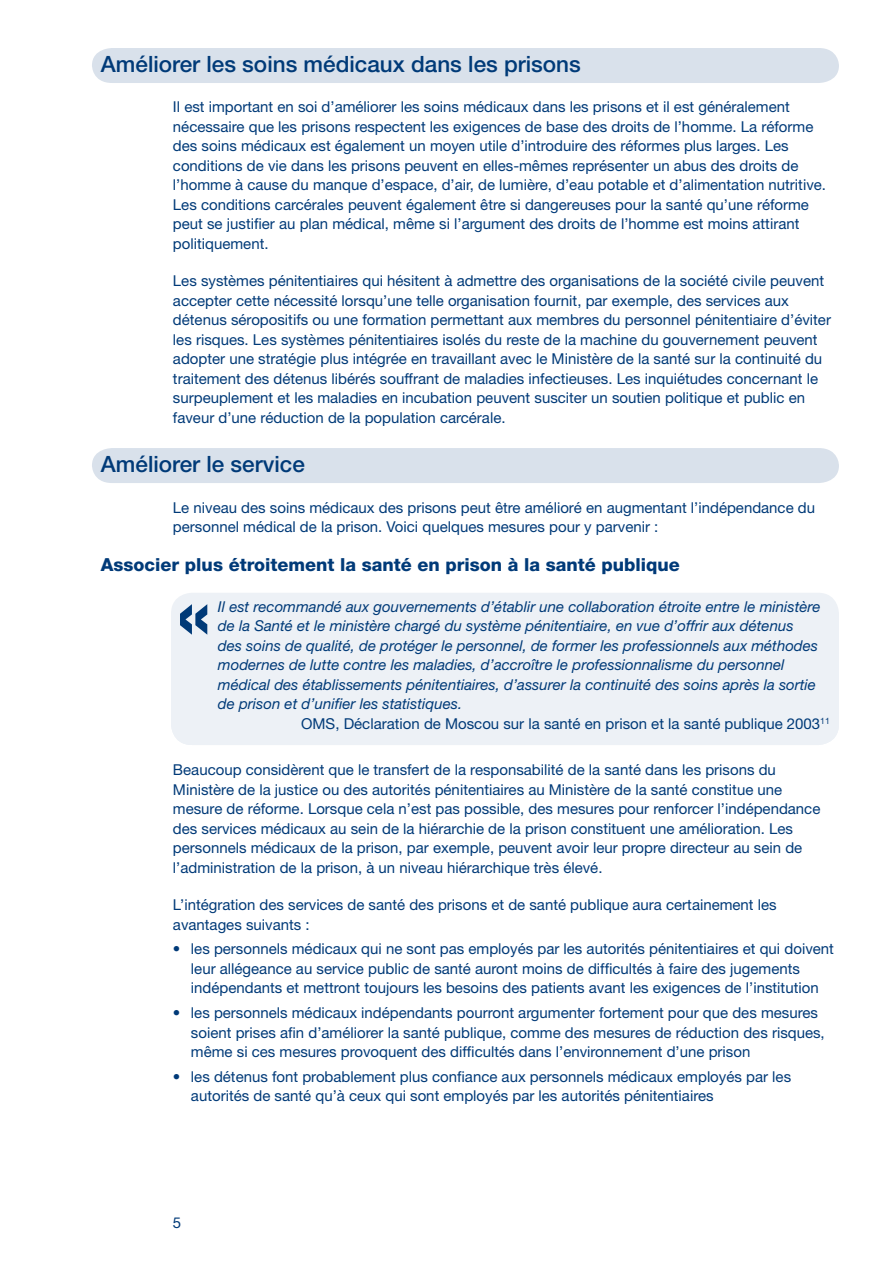
<style>
.page{position:relative;width:893px;height:1263px;background:#fff}
.page>*{position:absolute;margin:0;border:0;box-sizing:border-box;transform-origin:0 0}
.t1{font:500 22.5px "Helvetica Neue";color:#003a78}
.t2{font:800 18px "Helvetica Neue";color:#003a78}
.t3{font:15px/19.5px "Helvetica Neue";color:#003a78}
.t4{font:italic 15px "Helvetica Neue";color:#003a78}
</style>
<div class="page">
<div style="left:92px;top:48px;width:747px;height:35px;background:#d9e1eb"></div>
<div style="left:171px;top:593px;width:668px;height:152px;background:#edf1f6;border-radius:21px"></div>
<div style="left:92px;top:448px;width:747px;height:35px;background:#d9e1eb"></div>
<svg style="left:180px;top:604px;width:27px;height:31px"></svg>
<h1 class="t1" style="left:101px;top:50px;width:481px">Améliorer les soins médicaux dans les prisons</h1>
<p class="t3" style="left:173px;top:97px;width:655px">Il est important en soi d’améliorer les soins médicaux dans les prisons et il est généralement nécessaire que les prisons respectent les exigences de base des droits de l’homme. La réforme des soins médicaux est également un moyen utile d’introduire des réformes plus larges. Les conditions de vie dans les prisons peuvent en elles-mêmes représenter un abus des droits de l’homme à cause du manque d’espace, d’air, de lumière, d’eau potable et d’alimentation nutritive.<br>Les conditions carcérales peuvent également être si dangereuses pour la santé qu’une réforme peut se justifier au plan médical, même si l’argument des droits de l’homme est moins attirant politiquement.</p>
<p class="t3" style="left:173px;top:271px;width:659px">Les systèmes pénitentiaires qui hésitent à admettre des organisations de la société civile peuvent accepter cette nécessité lorsqu’une telle organisation fournit, par exemple, des services aux détenus séropositifs ou une formation permettant aux membres du personnel pénitentiaire d’éviter les risques. Les systèmes pénitentiaires isolés du reste de la machine du gouvernement peuvent adopter une stratégie plus intégrée en travaillant avec le Ministère de la santé sur la continuité du traitement des détenus libérés souffrant de maladies infectieuses. Les inquiétudes concernant le surpeuplement et les maladies en incubation peuvent susciter un soutien politique et public en faveur d’une réduction de la population carcérale.</p>
<h1 class="t1" style="left:101px;top:451px;width:205px">Améliorer le service</h1>
<p class="t3" style="left:173px;top:497px;width:644px">Le niveau des soins médicaux des prisons peut être amélioré en augmentant l’indépendance du personnel médical de la prison. Voici quelques mesures pour y parvenir :</p>
<p class="t2" style="left:101px;top:554px;width:580px">Associer plus étroitement la santé en prison à la santé publique</p>
<p class="t4" style="left:218px;top:597px;width:604px">Il est recommandé aux gouvernements d’établir une collaboration étroite entre le ministère</p>
<p class="t4" style="left:218px;top:617px;width:577px">de la Santé et le ministère chargé du système pénitentiaire, en vue d’offrir aux détenus</p>
<p class="t4" style="left:218px;top:636px;width:602px">des soins de qualité, de protéger le personnel, de former les professionnels aux méthodes</p>
<p class="t4" style="left:218px;top:656px;width:568px">modernes de lutte contre les maladies, d’accroître le professionnalisme du personnel</p>
<p class="t4" style="left:218px;top:675px;width:599px">médical des établissements pénitentiaires, d’assurer la continuité des soins après la sortie</p>
<p class="t4" style="left:218px;top:695px;width:246px">de prison et d’unifier les statistiques.</p>
<p class="t3" style="left:301px;top:713px;width:530px">OMS, Déclaration de Moscou sur la santé en prison et la santé publique 2003<sup>11</sup></p>
<p class="t3" style="left:173px;top:760px;width:649px">Beaucoup considèrent que le transfert de la responsabilité de la santé dans les prisons du Ministère de la justice ou des autorités pénitentiaires au Ministère de la santé constitue une mesure de réforme. Lorsque cela n’est pas possible, des mesures pour renforcer l’indépendance des services médicaux au sein de la hiérarchie de la prison constituent une amélioration. Les personnels médicaux de la prison, par exemple, peuvent avoir leur propre directeur au sein de l’administration de la prison, à un niveau hiérarchique très élevé.</p>
<p class="t3" style="left:173px;top:895px;width:605px">L’intégration des services de santé des prisons et de santé publique aura certainement les avantages suivants :</p>
<p class="t3" style="left:191px;top:939px;width:644px;text-indent:-18px">• les personnels médicaux qui ne sont pas employés par les autorités pénitentiaires et qui doivent leur allégeance au service public de santé auront moins de difficultés à faire des jugements indépendants et mettront toujours les besoins des patients avant les exigences de l’institution</p>
<p class="t3" style="left:191px;top:1003px;width:635px;text-indent:-18px">• les personnels médicaux indépendants pourront argumenter fortement pour que des mesures soient prises afin d’améliorer la santé publique, comme des mesures de réduction des risques, même si ces mesures provoquent des difficultés dans l’environnement d’une prison</p>
<p class="t3" style="left:191px;top:1066px;width:602px;text-indent:-18px">• les détenus font probablement plus confiance aux personnels médicaux employés par les autorités de santé qu’à ceux qui sont employés par les autorités pénitentiaires</p>
</div>
